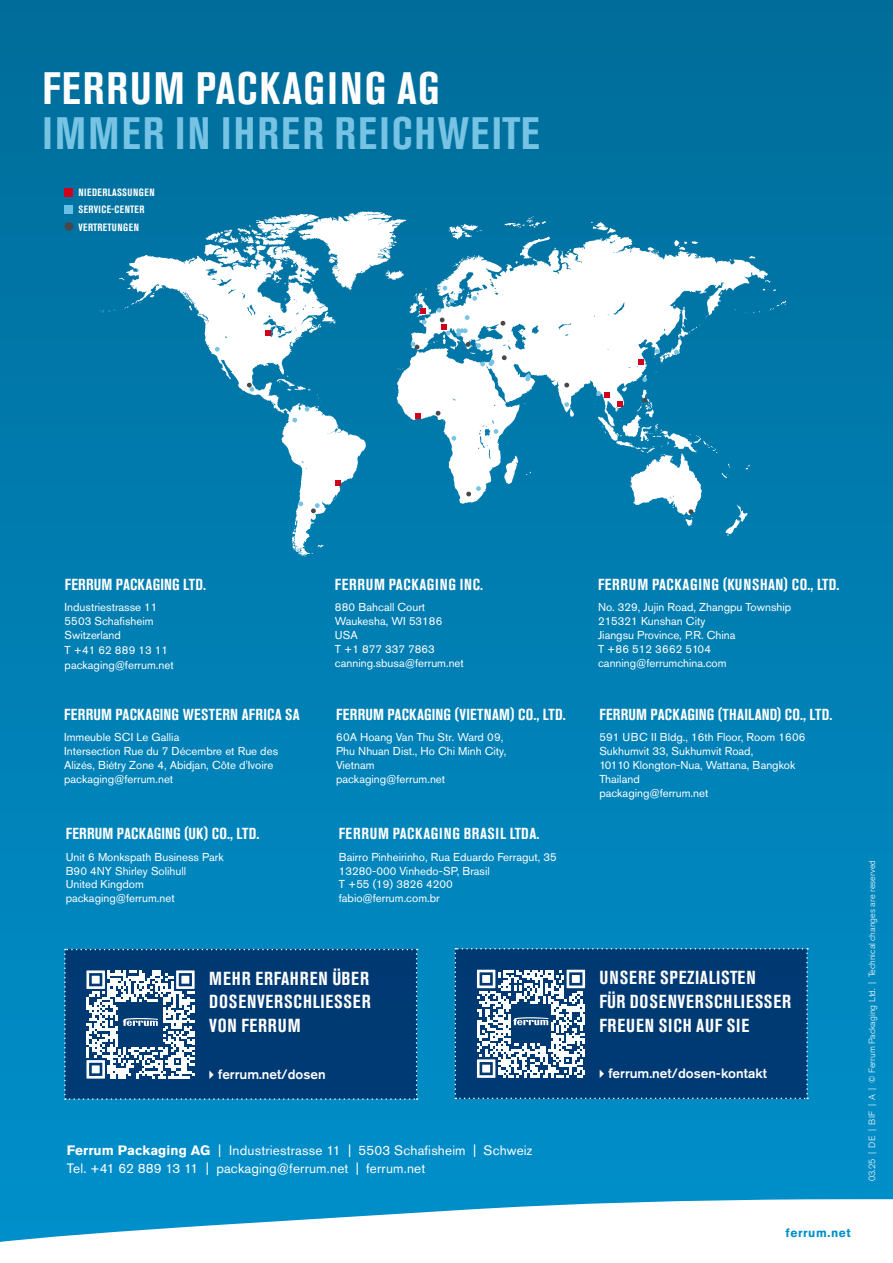
<style>
.page{position:relative;width:893px;height:1263px;background:#fff}
.page>*{position:absolute;margin:0;border:0;box-sizing:border-box;transform-origin:0 0}
.t1{font:700 condensed 45px "Akzidenz Grotesk Pro";letter-spacing:.05em;color:#76c3e4}
.t2{font:700 condensed 45px "Akzidenz Grotesk Pro";letter-spacing:.045em;color:#fff}
.t3{font:700 condensed 18.75px/24px "Akzidenz Grotesk Pro";letter-spacing:.045em;color:#fff;text-align:justify}
.t4{font:700 condensed 15.9px "Akzidenz Grotesk Pro";letter-spacing:.02em;color:#fff}
.t5{font:700 condensed 15.9px "Akzidenz Grotesk Pro";letter-spacing:.045em;color:#fff}
.t6{font:13.5px/18px "Akzidenz Grotesk Pro";letter-spacing:.01em;color:#fff}
.t7{font:500 13.5px "Akzidenz Grotesk Pro";color:#fff}
.t8{font:700 12px "Akzidenz Grotesk Pro";letter-spacing:.05em;color:#0090cb}
.t9{font:11.4px/14px "Akzidenz Grotesk Pro";color:#fff}
.t10{font:700 condensed 10.5px/17.5px "Akzidenz Grotesk Pro";letter-spacing:.045em;color:#fff}
.t11{font:300 9px "Akzidenz Grotesk Pro";color:#fff}
.s1{font-weight:700}
</style>
<div class="page">
<div style="left:0;top:0;width:893px;height:1263px;background:linear-gradient(to bottom,#006d9a,#0090cc)"></div>
<svg style="left:0;top:1199px;width:893px;height:64px"></svg>
<svg style="left:64px;top:949px;width:354px;height:151px;background:#1d5184"></svg>
<svg style="left:455px;top:948px;width:353px;height:151px;background:#1e5184"></svg>
<div style="left:65px;top:188px;width:8px;height:8px;background:#d1001c"></div>
<div style="left:65px;top:205px;width:8px;height:9px;background:#67c1e6"></div>
<div style="left:65px;top:222px;width:8px;height:9px;background:#474847;border-radius:50%"></div>
<svg style="left:90px;top:211px;width:696px;height:346px;fill:#007aac"></svg>
<svg style="left:617px;top:402px;width:5px;height:5px"></svg>
<svg style="left:421px;top:308px;width:5px;height:5px"></svg>
<svg style="left:335px;top:480px;width:5px;height:6px"></svg>
<svg style="left:494px;top:429px;width:4px;height:5px"></svg>
<svg style="left:292px;top:418px;width:5px;height:4px"></svg>
<svg style="left:215px;top:347px;width:5px;height:5px"></svg>
<svg style="left:451px;top:436px;width:5px;height:5px"></svg>
<svg style="left:525px;top:374px;width:6px;height:7px"></svg>
<svg style="left:480px;top:360px;width:14px;height:6px"></svg>
<svg style="left:422px;top:320px;width:5px;height:4px"></svg>
<svg style="left:443px;top:286px;width:4px;height:4px"></svg>
<svg style="left:596px;top:391px;width:13px;height:7px"></svg>
<svg style="left:642px;top:377px;width:5px;height:5px"></svg>
<svg style="left:674px;top:350px;width:5px;height:4px"></svg>
<svg style="left:655px;top:349px;width:4px;height:5px"></svg>
<svg style="left:305px;top:407px;width:4px;height:4px"></svg>
<svg style="left:436px;top:411px;width:4px;height:5px"></svg>
<svg style="left:411px;top:342px;width:8px;height:7px"></svg>
<svg style="left:501px;top:321px;width:4px;height:5px"></svg>
<svg style="left:564px;top:383px;width:5px;height:4px"></svg>
<svg style="left:642px;top:398px;width:5px;height:5px"></svg>
<svg style="left:689px;top:509px;width:4px;height:5px"></svg>
<svg style="left:298px;top:501px;width:5px;height:5px"></svg>
<svg style="left:265px;top:330px;width:6px;height:6px"></svg>
<svg style="left:638px;top:359px;width:6px;height:5px"></svg>
<svg style="left:311px;top:503px;width:9px;height:10px"></svg>
<svg style="left:247px;top:383px;width:7px;height:9px"></svg>
<svg style="left:466px;top:486px;width:15px;height:10px"></svg>
<svg style="left:564px;top:402px;width:5px;height:5px"></svg>
<svg style="left:437px;top:296px;width:44px;height:52px"></svg>
<svg style="left:502px;top:355px;width:5px;height:5px"></svg>
<svg style="left:415px;top:413px;width:6px;height:5px"></svg>
<h1 class="t2" style="left:42px;top:59px;width:399px">FERRUM PACKAGING AG</h1>
<h1 class="t1" style="left:42px;top:104px;width:499px">IMMER IN IHRER REICHWEITE</h1>
<p class="t10" style="left:78px;top:183px;width:78px">NIEDERLASSUNGEN<br>SERVICE-CENTER<br>VERTRETUNGEN</p>
<h3 class="t4" style="left:65px;top:574px;width:143px">FERRUM PACKAGING LTD.</h3>
<p class="t9" style="left:65px;top:600px;width:111px;line-height:14.4px">Industriestrasse 11<br>5503 Schafisheim<br>Switzerland<br>T +41 62 889 13 11 packaging@ferrum.net</p>
<h3 class="t4" style="left:64px;top:704px;width:237px">FERRUM PACKAGING WESTERN AFRICA SA</h3>
<p class="t9" style="left:64px;top:730px;width:215px">Immeuble SCI Le Gallia<br>Intersection Rue du 7 Décembre et Rue des Alizés, Biétry Zone 4, Abidjan, Côte d'Ivoire packaging@ferrum.net</p>
<h3 class="t4" style="left:66px;top:824px;width:195px">FERRUM PACKAGING (UK) CO., LTD.</h3>
<p class="t9" style="left:66px;top:849px;width:160px">Unit 6 Monkspath Business Park<br>B90 4NY Shirley Solihull<br>United Kingdom packaging@ferrum.net</p>
<h3 class="t5" style="left:335px;top:574px;width:150px">FERRUM PACKAGING INC.</h3>
<p class="t9" style="left:335px;top:600px;width:131px">880 Bahcall Court<br>Waukesha, WI 53186<br>USA<br>T +1 877 337 7863 canning.sbusa@ferrum.net</p>
<h3 class="t4" style="left:336px;top:704px;width:231px">FERRUM PACKAGING (VIETNAM) CO., LTD.</h3>
<p class="t9" style="left:336px;top:730px;width:172px">60A Hoang Van Thu Str. Ward 09,<br>Phu Nhuan Dist., Ho Chi Minh City,<br>Vietnam<br>packaging@ferrum.net</p>
<h3 class="t5" style="left:339px;top:824px;width:202px">FERRUM PACKAGING BRASIL LTDA.</h3>
<p class="t9" style="left:339px;top:849px;width:219px">Bairro Pinheirinho, Rua Eduardo Ferragut, 35<br>13280-000 Vinhedo-SP, Brasil<br>T +55 (19) 3826 4200<br>fabio@ferrum.com.br</p>
<h3 class="t5" style="left:598px;top:574px;width:243px">FERRUM PACKAGING (KUNSHAN) CO., LTD.</h3>
<p class="t9" style="left:598px;top:600px;width:195px">No. 329, Jujin Road, Zhangpu Township<br>215321 Kunshan City<br>Jiangsu Province, P.R. China<br>T +86 512 3662 5104 canning@ferrumchina.com</p>
<h3 class="t4" style="left:599px;top:704px;width:234px">FERRUM PACKAGING (THAILAND) CO., LTD.</h3>
<p class="t9" style="left:599px;top:730px;width:208px">591 UBC II Bldg., 16th Floor, Room 1606<br>Sukhumvit 33, Sukhumvit Road,<br>10110 Klongton-Nua, Wattana, Bangkok<br>Thailand<br>packaging@ferrum.net</p>
<h2 class="t3" style="left:209px;top:965px;width:163px">MEHR ERFAHREN ÜBER DOSENVERSCHLIESSER VON FERRUM</h2>
<h2 class="t3" style="left:600px;top:965px;width:193px;text-align:left">UNSERE SPEZIALISTEN<br>FÜR DOSENVERSCHLIESSER<br>FREUEN SICH AUF SIE</h2>
<p class="t7" style="left:205px;top:1065px;width:123px">✔ferrum.net/dosen</p>
<p class="t7" style="left:595px;top:1064px;width:174px">✔ferrum.net/dosen-kontakt</p>
<p class="t6" style="left:67px;top:1141px;width:467px"><span class="s1">Ferrum Packaging AG</span> | Industriestrasse 11 | 5503 Schafisheim | Schweiz<br>Tel. +41 62 889 13 11 | packaging@ferrum.net | ferrum.net</p>
<p class="t11" style="left:866px;top:1181px;width:323px;rotate:-90deg">03.25 | DE | BIF | A | © Ferrum Packaging Ltd. | Technical changes are reserved</p>
<p class="t8" style="left:786px;top:1225px;width:67px">ferrum.net</p>
</div>
